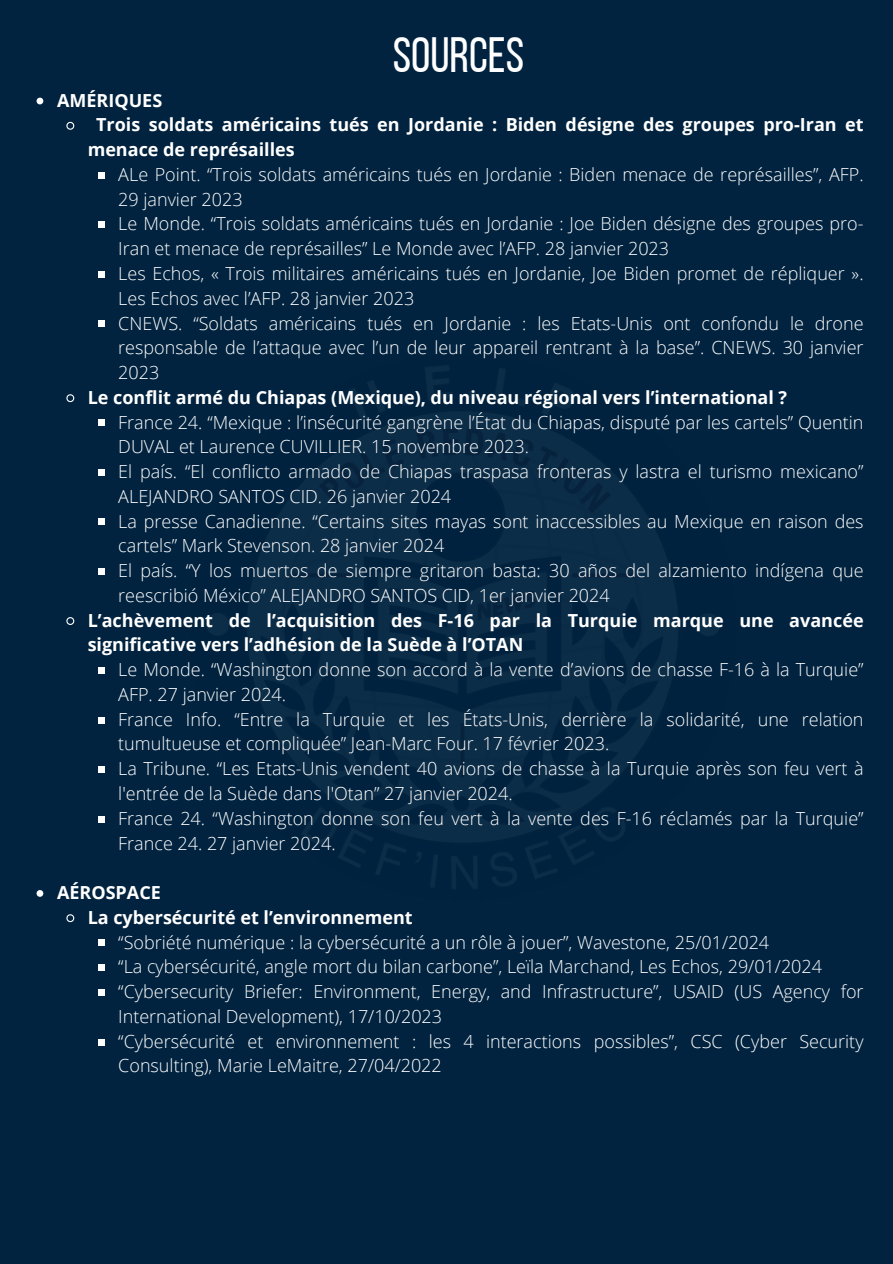
<style>
.page{position:relative;width:893px;height:1264px;background:#fff}
.page>*{position:absolute;margin:0;border:0;box-sizing:border-box;transform-origin:0 0}
.t1{font:49.5px "Bebas Neue";color:#fff}
.t2{font:300 18px/24.8px "Open Sans";color:#fff}
.t3{font:700 18px/24.8px "Open Sans";color:#fff}
</style>
<div class="page">
<div style="left:0;top:0;width:892px;height:1263px;background:#01233f"></div>
<img style="left:207px;top:366px;width:512px;height:522px">
<svg style="left:37px;top:98px;width:6px;height:6px"></svg>
<svg style="left:66px;top:121px;width:9px;height:9px"></svg>
<div style="left:98px;top:172px;width:7px;height:7px;background:#fff"></div>
<div style="left:98px;top:221px;width:7px;height:7px;background:#fff"></div>
<div style="left:98px;top:271px;width:7px;height:7px;background:#fff"></div>
<div style="left:98px;top:320px;width:7px;height:7px;background:#fff"></div>
<svg style="left:66px;top:394px;width:9px;height:9px"></svg>
<div style="left:98px;top:419px;width:7px;height:7px;background:#fff"></div>
<div style="left:98px;top:469px;width:7px;height:7px;background:#fff"></div>
<div style="left:98px;top:518px;width:7px;height:7px;background:#fff"></div>
<div style="left:98px;top:568px;width:7px;height:7px;background:#fff"></div>
<svg style="left:66px;top:617px;width:9px;height:8px"></svg>
<div style="left:98px;top:667px;width:7px;height:7px;background:#fff"></div>
<div style="left:98px;top:716px;width:7px;height:7px;background:#fff"></div>
<div style="left:98px;top:766px;width:7px;height:7px;background:#fff"></div>
<div style="left:98px;top:815px;width:7px;height:7px;background:#fff"></div>
<svg style="left:37px;top:890px;width:6px;height:6px"></svg>
<svg style="left:66px;top:914px;width:9px;height:9px"></svg>
<div style="left:98px;top:939px;width:7px;height:7px;background:#fff"></div>
<div style="left:98px;top:964px;width:7px;height:7px;background:#fff"></div>
<div style="left:98px;top:989px;width:7px;height:6px;background:#fff"></div>
<div style="left:98px;top:1038px;width:7px;height:7px;background:#fff"></div>
<h1 class="t1" style="left:392px;top:35px;width:133px">SOURCES</h1>
<p class="t3" style="left:57px;top:87px;width:107px">AMÉRIQUES</p>
<p class="t3" style="left:96px;top:112px;width:769px">Trois soldats américains tués en Jordanie : Biden désigne des groupes pro-Iran et</p>
<p class="t3" style="left:88px;top:137px;width:208px">menace de représailles</p>
<p class="t2" style="left:118px;top:162px;width:746px">ALe Point. “Trois soldats américains tués en Jordanie : Biden menace de représailles”, AFP.<br>29 janvier 2023<br>Le Monde. “Trois soldats américains tués en Jordanie : Joe Biden désigne des groupes pro-Iran et menace de représailles” Le Monde avec l’AFP. 28 janvier 2023<br>Les Echos, « Trois militaires américains tués en Jordanie, Joe Biden promet de répliquer ».<br>Les Echos avec l’AFP. 28 janvier 2023<br>CNEWS. “Soldats américains tués en Jordanie : les Etats-Unis ont confondu le drone responsable de l’attaque avec l’un de leur appareil rentrant à la base”. CNEWS. 30 janvier 2023</p>
<p class="t3" style="left:88px;top:384px;width:701px">Le conflit armé du Chiapas (Mexique), du niveau régional vers l’international ?</p>
<p class="t2" style="left:118px;top:409px;width:746px">France 24. “Mexique : l’insécurité gangrène l’État du Chiapas, disputé par les cartels” Quentin DUVAL et Laurence CUVILLIER. 15 novembre 2023.<br>El país. “El conflicto armado de Chiapas traspasa fronteras y lastra el turismo mexicano” ALEJANDRO SANTOS CID. 26 janvier 2024<br>La presse Canadienne. “Certains sites mayas sont inaccessibles au Mexique en raison des cartels” Mark Stevenson. 28 janvier 2024<br>El país. “Y los muertos de siempre gritaron basta: 30 años del alzamiento indígena que reescribió México” ALEJANDRO SANTOS CID, 1er janvier 2024</p>
<p class="t3" style="left:88px;top:607px;width:777px">L’achèvement de l’acquisition des F-16 par la Turquie marque une avancée significative vers l’adhésion de la Suède à l’OTAN</p>
<p class="t2" style="left:118px;top:657px;width:746px">Le Monde. “Washington donne son accord à la vente d’avions de chasse F-16 à la Turquie” AFP. 27 janvier 2024.<br>France Info. “Entre la Turquie et les États-Unis, derrière la solidarité, une relation tumultueuse et compliquée” Jean-Marc Four. 17 février 2023.<br>La Tribune. “Les Etats-Unis vendent 40 avions de chasse à la Turquie après son feu vert à l'entrée de la Suède dans l'Otan” 27 janvier 2024.<br>France 24. “Washington donne son feu vert à la vente des F-16 réclamés par la Turquie” France 24. 27 janvier 2024.</p>
<p class="t3" style="left:88px;top:879px;width:326px;text-indent:-31px">AÉROSPACE<br>La cybersécurité et l’environnement</p>
<p class="t2" style="left:118px;top:929px;width:746px">“Sobriété numérique : la cybersécurité a un rôle à jouer”, Wavestone, 25/01/2024<br>“La cybersécurité, angle mort du bilan carbone”, Leïla Marchand, Les Echos, 29/01/2024 “Cybersecurity Briefer: Environment, Energy, and Infrastructure”, USAID (US Agency for International Development), 17/10/2023<br>“Cybersécurité et environnement : les 4 interactions possibles”, CSC (Cyber Security Consulting), Marie LeMaitre, 27/04/2022</p>
</div>
